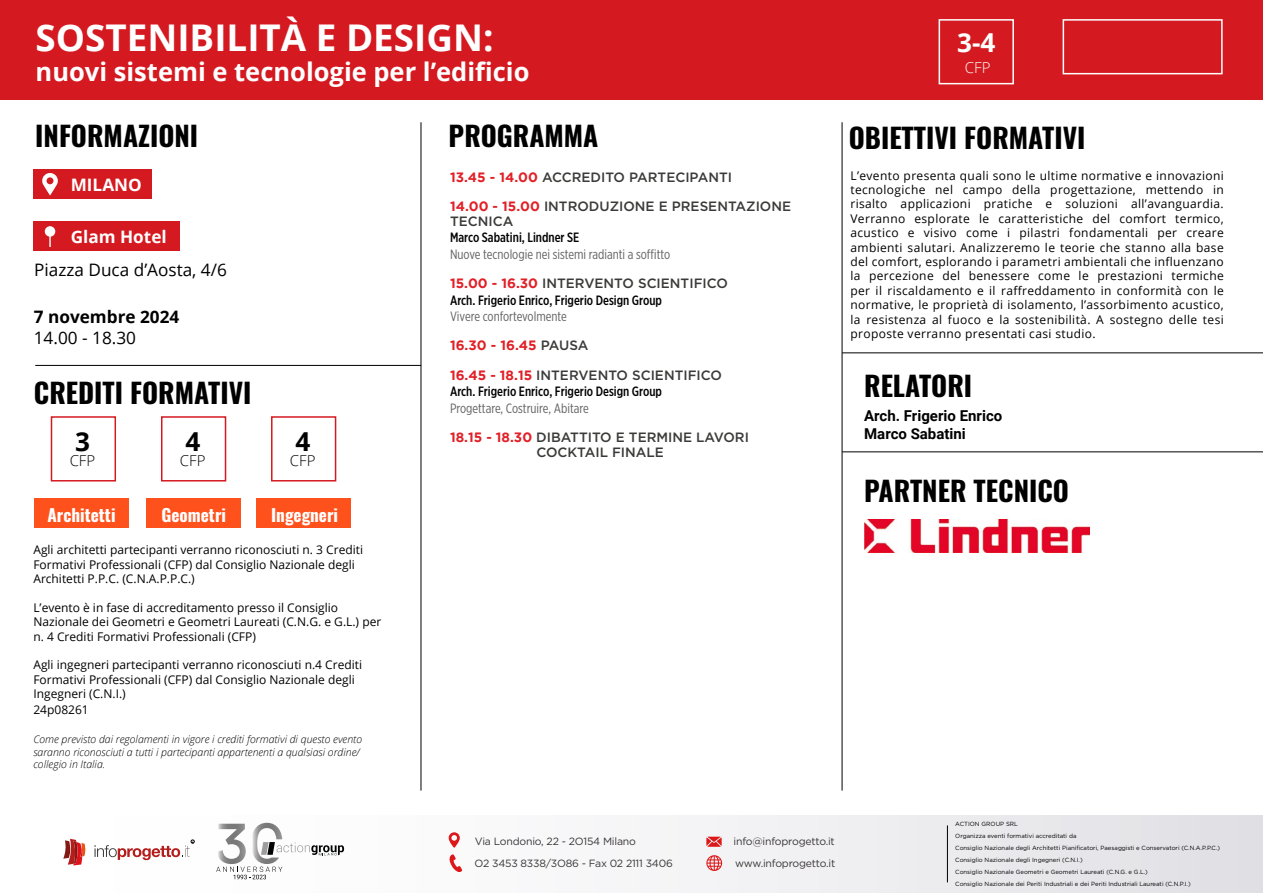
<style>
.page{position:relative;width:1263px;height:893px;background:#fff}
.page>*{position:absolute;margin:0;border:0;box-sizing:border-box;transform-origin:0 0}
.t1{font:700 36.9px "Open Sans";color:#fff}
.t2{font:700 27.6px "Oswald";color:#000}
.t3{font:700 26.1px "Open Sans";color:#000}
.t4{font:700 26.1px "Open Sans";color:#fff}
.t5{font:700 25.5px "Open Sans";color:#fff}
.t6{font:17.1px "Open Sans";color:#000}
.t7{font:700 17.1px "Oswald";color:#fff}
.t8{font:700 17.1px "Open Sans";color:#fff}
.t9{font:700 17.1px "Open Sans";color:#000}
.t10{font:700 15px/18px "Roboto";color:#000}
.t11{font:300 15px "Open Sans";color:#000}
.t12{font:300 15px "Open Sans";color:#fff}
.t13{font:500 13.5px/29.4px "Gotham";color:#3a3a39}
.t14{font:500 13.5px "Gotham X Narrow";color:#000}
.t15{font:13.5px "Gotham X Narrow";color:#646363}
.t16{font:12px/14.4px "Open Sans";color:#000}
.t17{font:italic 300 10.5px/12.6px "Open Sans";color:#000}
.t18{font:10.5px "Gotham";letter-spacing:-.02em;color:#393535}
.t19{font:6px/12px "Gotham";color:#000}
.s1{font-weight:700;color:#e12027}
</style>
<div class="page">
<div style="left:0;top:815px;width:1263px;height:78px;background:linear-gradient(to right,#fff,#e3e3e7)"></div>
<svg style="left:449px;top:854px;width:13px;height:18px"></svg>
<svg style="left:706px;top:855px;width:16px;height:16px"></svg>
<svg style="left:706px;top:837px;width:16px;height:10px"></svg>
<svg style="left:449px;top:832px;width:11px;height:16px"></svg>
<hr style="left:947px;top:825px;width:1px;height:57px;background:#000">
<div style="left:0;top:0;width:1263px;height:99px;background:#d41a20"></div>
<hr style="left:421px;top:122px;width:1px;height:669px;background:#000">
<hr style="left:842px;top:122px;width:1px;height:669px;background:#000">
<div style="left:33px;top:169px;width:119px;height:30px;background:#d41a20"></div>
<div style="left:33px;top:221px;width:147px;height:30px;background:#d41a20"></div>
<div style="left:34px;top:498px;width:95px;height:30px;background:#ff511c"></div>
<div style="left:146px;top:498px;width:95px;height:30px;background:#ff511c"></div>
<div style="left:256px;top:498px;width:95px;height:30px;background:#ff511c"></div>
<svg style="left:42px;top:173px;width:16px;height:23px"></svg>
<div style="left:45px;top:226px;width:10px;height:11px;background:#fff;border-radius:5px"></div>
<div style="left:51px;top:416px;width:65px;height:65px;border:2px solid #d41a20"></div>
<div style="left:161px;top:416px;width:65px;height:65px;border:2px solid #d41a20"></div>
<div style="left:271px;top:416px;width:65px;height:65px;border:2px solid #d41a20"></div>
<hr style="left:35px;top:365px;width:386px;height:1px;background:#000">
<hr style="left:842px;top:452px;width:421px;height:1px;background:#000">
<hr style="left:842px;top:353px;width:421px;height:1px;background:#000">
<div style="left:938px;top:19px;width:76px;height:65px;border:2px solid #fff"></div>
<div style="left:1062px;top:19px;width:160px;height:55px;border:2px solid #fff"></div>
<svg style="left:63px;top:839px;width:24px;height:26px"></svg>
<svg style="left:95px;top:840px;width:99px;height:20px"></svg>
<svg style="left:216px;top:823px;width:128px;height:56px"></svg>
<img style="left:864px;top:519px;width:225px;height:34px">
<h1 class="t1" style="left:36px;top:11px;width:459px">SOSTENIBILITÀ E DESIGN:</h1>
<h3 class="t5" style="left:36px;top:54px;width:495px">nuovi sistemi e tecnologie per l’edificio</h3>
<h2 class="t2" style="left:35px;top:122px;width:164px">INFORMAZIONI</h2>
<h2 class="t2" style="left:449px;top:122px;width:151px">PROGRAMMA</h2>
<h2 class="t2" style="left:849px;top:123px;width:238px">OBIETTIVI FORMATIVI</h2>
<h3 class="t4" style="left:957px;top:24px;width:40px">3-4</h3>
<p class="t12" style="left:965px;top:57px;width:27px">CFP</p>
<h3 class="t8" style="left:71px;top:173px;width:73px">MILANO</h3>
<h3 class="t8" style="left:71px;top:225px;width:97px">Glam Hotel</h3>
<h3 class="t6" style="left:34px;top:258px;width:194px">Piazza Duca d’Aosta, 4/6</h3>
<h3 class="t9" style="left:34px;top:305px;width:147px">7 novembre 2024</h3>
<h3 class="t6" style="left:34px;top:326px;width:104px">14.00 - 18.30</h3>
<h2 class="t2" style="left:34px;top:378px;width:219px">CREDITI FORMATIVI</h2>
<h3 class="t3" style="left:75px;top:423px;width:16px">3</h3>
<h3 class="t3" style="left:186px;top:423px;width:16px">4</h3>
<h3 class="t3" style="left:296px;top:423px;width:16px">4</h3>
<p class="t11" style="left:70px;top:451px;width:27px">CFP</p>
<p class="t11" style="left:180px;top:451px;width:27px">CFP</p>
<p class="t11" style="left:290px;top:451px;width:27px">CFP</p>
<h3 class="t7" style="left:47px;top:506px;width:70px">Architetti</h3>
<h3 class="t7" style="left:162px;top:506px;width:66px">Geometri</h3>
<h3 class="t7" style="left:271px;top:506px;width:69px">Ingegneri</h3>
<p class="t16" style="left:33px;top:542px;width:331px">Agli architetti partecipanti verranno riconosciuti n. 3 Crediti<br>Formativi Professionali (CFP) dal Consiglio Nazionale degli<br>Architetti P.P.C. (C.N.A.P.P.C.)</p>
<p class="t16" style="left:33px;top:600px;width:349px">L’evento è in fase di accreditamento presso il Consiglio<br>Nazionale dei Geometri e Geometri Laureati (C.N.G. e G.L.) per n. 4 Crediti Formativi Professionali (CFP)</p>
<p class="t16" style="left:33px;top:658px;width:330px">Agli ingegneri partecipanti verranno riconosciuti n.4 Crediti<br>Formativi Professionali (CFP) dal Consiglio Nazionale degli<br>Ingegneri (C.N.I.)</p>
<p class="t16" style="left:33px;top:703px;width:57px">24p08261</p>
<p class="t17" style="left:33px;top:733px;width:330px">Come previsto dai regolamenti in vigore i crediti formativi di questo evento saranno riconosciuti a tutti i partecipanti appartenenti a qualsiasi ordine/ collegio in Italia.</p>
<p class="t13" style="left:450px;top:162px;width:343px"><span class="s1">13.45 - 14.00</span> ACCREDITO PARTECIPANTI<br><span class="s1">14.00 - 15.00</span> INTRODUZIONE E PRESENTAZIONE</p>
<p class="t13" style="left:450px;top:206px;width:65px">TECNICA</p>
<p class="t14" style="left:450px;top:229px;width:131px">Marco Sabatini, Lindner SE</p>
<p class="t15" style="left:450px;top:246px;width:222px">Nuove tecnologie nei sistemi radianti a soffitto</p>
<p class="t13" style="left:450px;top:268px;width:279px"><span class="s1">15.00 - 16.30</span> INTERVENTO SCIENTIFICO</p>
<p class="t14" style="left:450px;top:292px;width:213px">Arch. Frigerio Enrico, Frigerio Design Group</p>
<p class="t15" style="left:450px;top:308px;width:118px">Vivere confortevolmente</p>
<p class="t13" style="left:450px;top:331px;width:273px"><span class="s1">16.30 - 16.45</span> PAUSA<br><span class="s1">16.45 - 18.15</span> INTERVENTO SCIENTIFICO</p>
<p class="t14" style="left:450px;top:383px;width:213px">Arch. Frigerio Enrico, Frigerio Design Group</p>
<p class="t15" style="left:450px;top:400px;width:140px">Progettare, Costruire, Abitare</p>
<p class="t13" style="left:450px;top:430px;width:300px;line-height:14.7px;text-align:center"><span class="s1">18.15 - 18.30</span> DIBATTITO E TERMINE LAVORI<br>COCKTAIL FINALE</p>
<p class="t16" style="left:850px;top:168px;width:375px;text-align:justify">L’evento presenta quali sono le ultime normative e innovazioni tecnologiche nel campo della progettazione, mettendo in risalto applicazioni pratiche e soluzioni all’avanguardia.<br>Verranno esplorate le caratteristiche del comfort termico, acustico e visivo come i pilastri fondamentali per creare ambienti salutari. Analizzeremo le teorie che stanno alla base del comfort, esplorando i parametri ambientali che influenzano la percezione del benessere come le prestazioni termiche per il riscaldamento e il raffreddamento in conformità con le normative, le proprietà di isolamento, l’assorbimento acustico, la resistenza al fuoco e la sostenibilità. A sostegno delle tesi proposte verranno presentati casi studio.</p>
<h2 class="t2" style="left:864px;top:372px;width:109px">RELATORI</h2>
<p class="t10" style="left:864px;top:406px;width:140px">Arch. Frigerio Enrico<br>Marco Sabatini</p>
<h2 class="t2" style="left:864px;top:476px;width:206px">PARTNER TECNICO</h2>
<p class="t18" style="left:475px;top:834px;width:163px">Via Londonio, 22 - 2O154 Milano</p>
<p class="t18" style="left:734px;top:835px;width:103px">info@infoprogetto.it</p>
<p class="t18" style="left:474px;top:857px;width:200px">O2 3453 8338/3O86 - Fax 02 2111 3406</p>
<p class="t18" style="left:735px;top:856px;width:102px">www.infoprogetto.it</p>
<p class="t19" style="left:955px;top:817px;width:266px">ACTION GROUP SRL<br>Organizza eventi formativi accreditati da<br>Consiglio Nazionale degli Architetti Pianificatori, Paesaggisti e Conservatori (C.N.A.P.P.C.)<br>Consiglio Nazionale degli Ingegneri (C.N.I.)<br>Consiglio Nazionale Geometri e Geometri Laureati (C.N.G. e G.L.)<br>Consiglio Nazionale dei Periti Industriali e dei Periti Industriali Laureati (C.N.P.I.)</p>
</div>
